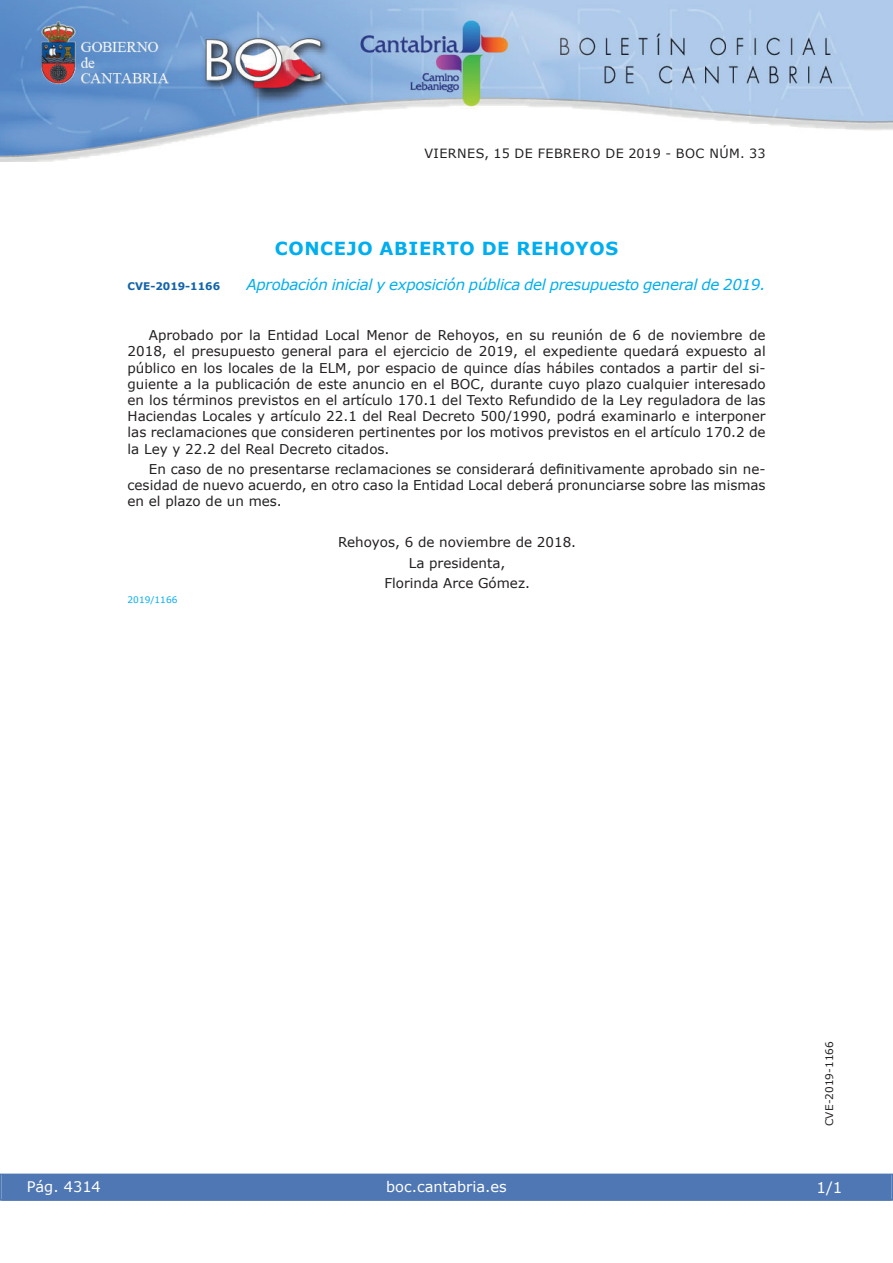
<style>
.page{position:relative;width:893px;height:1263px;background:#fff}
.page>*{position:absolute;margin:0;border:0;box-sizing:border-box;transform-origin:0 0}
.t1{font:700 18px "Verdana";letter-spacing:.035em;color:#00aeef}
.t2{font:italic 15px "Verdana";letter-spacing:-.02em;color:#00aeef}
.t3{font:15px "Verdana";color:#fff}
.t4{font:14.55px "Verdana";color:#fff}
.t5{font:13.5px/16.2px "Verdana";color:#231f20;text-align:justify}
.t6{font:12.75px "Verdana";letter-spacing:.035em;color:#231f20}
.t7{font:10.5px "Verdana";color:#231f20}
.t8{font:700 10.5px "Verdana";color:#1263a9}
.t9{font:9px "Verdana";color:#00aeef}
</style>
<div class="page">
<img style="left:0;top:0;width:893px;height:161px">
<div style="left:1px;top:1174px;width:890px;height:27px;background:#4f77b3"></div>
<div style="left:0;top:1174px;width:893px;height:27px;border:1px solid #4f77b3"></div>
<p class="t6" style="left:424px;top:145px;width:343px">VIERNES, 15 DE FEBRERO DE 2019 - BOC NÚM. 33</p>
<h1 class="t1" style="left:275px;top:237px;width:345px">CONCEJO ABIERTO DE REHOYOS</h1>
<p class="t8" style="left:128px;top:279px;width:94px">CVE-2019-1166</p>
<p class="t2" style="left:247px;top:275px;width:520px">Aprobación inicial y exposición pública del presupuesto general de 2019.</p>
<p class="t5" style="left:128px;top:327px;width:639px;text-indent:21px">Aprobado por la Entidad Local Menor de Rehoyos, en su reunión de 6 de noviembre de 2018, el presupuesto general para el ejercicio de 2019, el expediente quedará expuesto al público en los locales de la ELM, por espacio de quince días hábiles contados a partir del si&shy;guiente a la publicación de este anuncio en el BOC, durante cuyo plazo cualquier interesado en los términos previstos en el artículo 170.1 del Texto Refundido de la Ley reguladora de las Haciendas Locales y artículo 22.1 del Real Decreto 500/1990, podrá examinarlo e interponer las reclamaciones que consideren pertinentes por los motivos previstos en el artículo 170.2 de la Ley y 22.2 del Real Decreto citados.</p>
<p class="t5" style="left:128px;top:461px;width:639px;text-indent:21px">En caso de no presentarse reclamaciones se considerará definitivamente aprobado sin ne&shy;cesidad de nuevo acuerdo, en otro caso la Entidad Local deberá pronunciarse sobre las mismas en el plazo de un mes.</p>
<p class="t5" style="left:338px;top:532px;width:240px;line-height:20.4px;text-align:center">Rehoyos, 6 de noviembre de 2018.<br>La presidenta,<br>Florinda Arce Gómez.</p>
<p class="t9" style="left:128px;top:594px;width:51px">2019/1166</p>
<p class="t4" style="left:27px;top:1177px;width:76px">Pág. 4314</p>
<p class="t4" style="left:386px;top:1178px;width:122px">boc.cantabria.es</p>
<p class="t7" style="left:823px;top:1126px;width:87px;rotate:-90deg">CVE-2019-1166</p>
<p class="t3" style="left:816px;top:1178px;width:27px">1/1</p>
</div>
